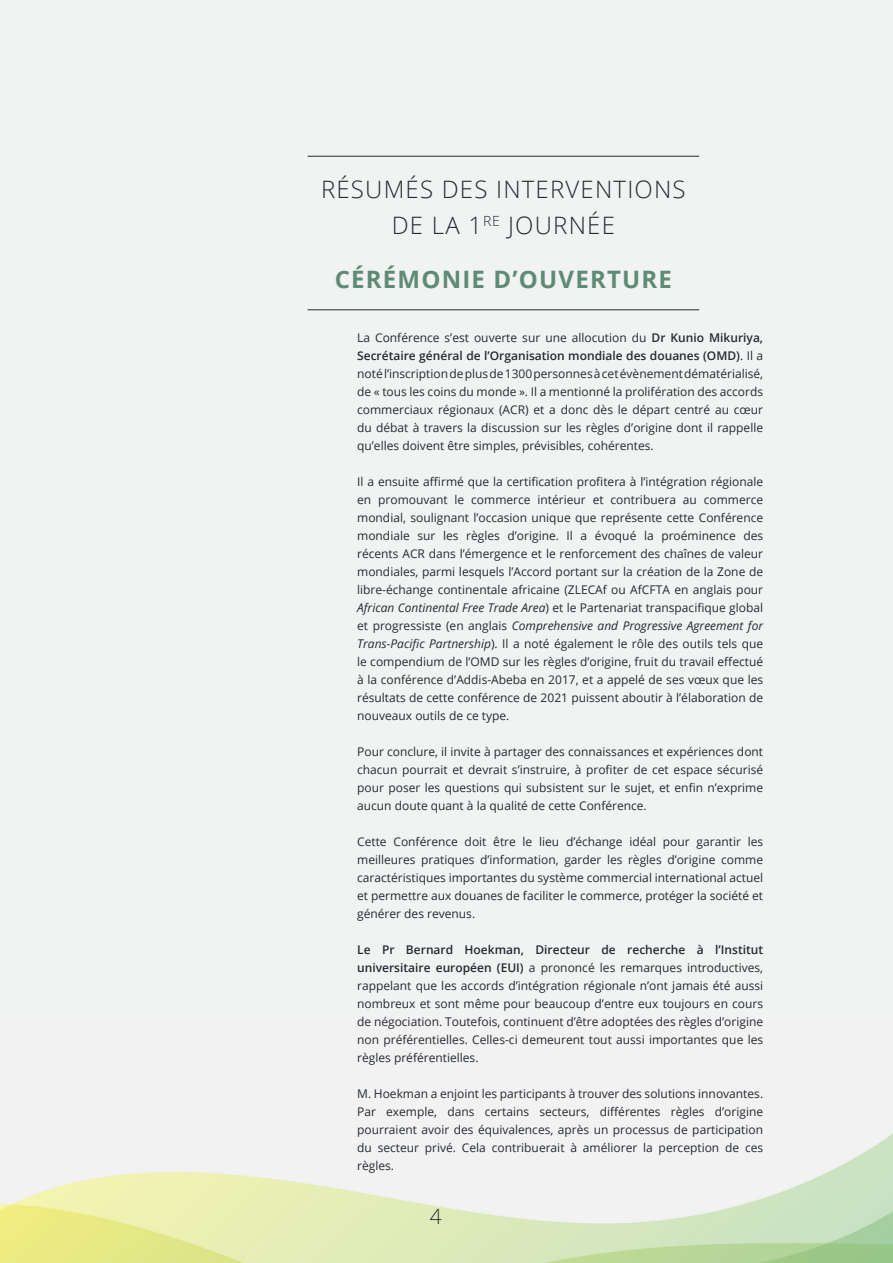
<style>
.page{position:relative;width:893px;height:1263px;background:#f1f2f2}
.page>*{position:absolute;margin:0;border:0;box-sizing:border-box;transform-origin:0 0}
.Chapter_Title_-_Alig{font:300 24px "Open Sans";letter-spacing:.05em;color:#252a31}
.Chapter_Title_-_Alig-2{font:700 24px "Open Sans";letter-spacing:.05em;color:#5e8b75}
.Large_Title{font:300 21px "Open Sans";color:#252a31}
.Body_Text{font:12px/18px "Open Sans";color:#252a31;text-align:justify}
.s1{font-weight:600}
.s2{font-style:italic}
</style>
<div class="page">
<hr style="left:308px;top:156px;width:391px;height:1px;background:#252a31">
<hr style="left:308px;top:309px;width:391px;height:1px;background:#252a31">
<img style="left:0;top:1134px;width:893px;height:129px">
<p class="Chapter_Title_-_Alig" style="left:321px;top:173px;width:366px">RÉSUMÉS DES INTERVENTIONS</p>
<p class="Chapter_Title_-_Alig" style="left:392px;top:209px;width:225px">DE LA 1<sup>RE</sup> JOURNÉE</p>
<p class="Chapter_Title_-_Alig-2" style="left:335px;top:262px;width:339px">CÉRÉMONIE D’OUVERTURE</p>
<p class="Body_Text" style="left:357px;top:328px;width:407px">La Conférence s’est ouverte sur une allocution du <span class="s1">Dr Kunio Mikuriya, Secrétaire général de l’Organisation mondiale des douanes (OMD)</span>. Il a noté l’inscription de plus de 1300 personnes à cet évènement dématérialisé, de « tous les coins du monde ». Il a mentionné la prolifération des accords commerciaux régionaux (ACR) et a donc dès le départ centré au cœur du débat à travers la discussion sur les règles d’origine dont il rappelle qu’elles doivent être simples, prévisibles, cohérentes.</p>
<p class="Body_Text" style="left:357px;top:472px;width:407px">Il a ensuite affirmé que la certification profitera à l’intégration régionale en promouvant le commerce intérieur et contribuera au commerce mondial, soulignant l’occasion unique que représente cette Conférence mondiale sur les règles d’origine. Il a évoqué la proéminence des récents ACR dans l’émergence et le renforcement des chaînes de valeur mondiales, parmi lesquels l’Accord portant sur la création de la Zone de libre-échange continentale africaine (ZLECAf ou AfCFTA en anglais pour <span class="s2">African Continental Free Trade Area</span>) et le Partenariat transpacifique global et progressiste (en anglais <span class="s2">Comprehensive and Progressive Agreement for Trans-Pacific Partnership</span>). Il a noté également le rôle des outils tels que le compendium de l’OMD sur les règles d’origine, fruit du travail effectué à la conférence d’Addis-Abeba en 2017, et a appelé de ses vœux que les résultats de cette conférence de 2021 puissent aboutir à l’élaboration de nouveaux outils de ce type.</p>
<p class="Body_Text" style="left:357px;top:742px;width:407px">Pour conclure, il invite à partager des connaissances et expériences dont chacun pourrait et devrait s’instruire, à profiter de cet espace sécurisé pour poser les questions qui subsistent sur le sujet, et enfin n’exprime aucun doute quant à la qualité de cette Conférence.</p>
<p class="Body_Text" style="left:357px;top:832px;width:407px">Cette Conférence doit être le lieu d’échange idéal pour garantir les meilleures pratiques d’information, garder les règles d’origine comme caractéristiques importantes du système commercial international actuel et permettre aux douanes de faciliter le commerce, protéger la société et générer des revenus.</p>
<p class="Body_Text" style="left:357px;top:940px;width:407px"><span class="s1">Le Pr Bernard Hoekman, Directeur de recherche à l’Institut universitaire européen (EUI)</span> a prononcé les remarques introductives, rappelant que les accords d’intégration régionale n’ont jamais été aussi nombreux et sont même pour beaucoup d’entre eux toujours en cours de négociation. Toutefois, continuent d’être adoptées des règles d’origine non préférentielles. Celles-ci demeurent tout aussi importantes que les règles préférentielles.</p>
<p class="Body_Text" style="left:357px;top:1084px;width:407px">M. Hoekman a enjoint les participants à trouver des solutions innovantes.<br>Par exemple, dans certains secteurs, différentes règles d’origine pourraient avoir des équivalences, après un processus de participation du secteur privé. Cela contribuerait à améliorer la perception de ces règles.</p>
<p class="Large_Title" style="left:430px;top:1202px;width:13px">4</p>
</div>
